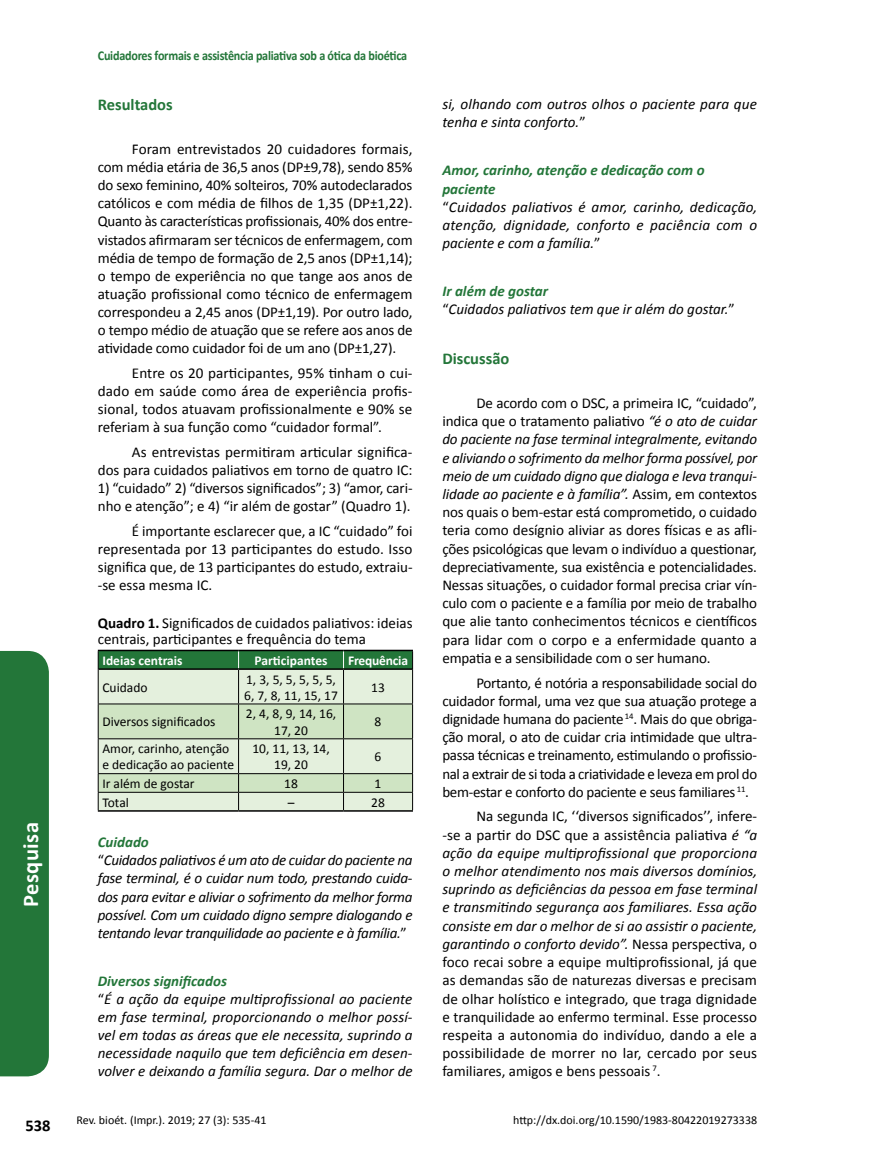
<style>
.page{position:relative;width:872px;height:1170px;background:#fff}
.page>*{position:absolute;margin:0;border:0;box-sizing:border-box;transform-origin:0 0}
.t1{font:700 22.5px "Calibri";letter-spacing:.02em;color:#fff}
.t2{font:700 16.5px "Calibri";color:#237639}
.t3{font:700 16.5px "Calibri";color:#000}
.t4{font:15px/18.1px "Calibri";color:#000;text-align:justify}
.t5{font:italic 15px/18.1px "Calibri";color:#000}
.t6{font:italic 15px/18.1px "Calibri";letter-spacing:-.02em;color:#000}
.t7{font:13.5px/16.2px "Calibri";color:#000}
.t8{font:700 13.5px "Calibri";letter-spacing:-.02em;color:#237639;scale:.9 1}
.t9{font:700 13.5px "Calibri";color:#fff}
.t10{font:12px "Calibri";color:#000}
.s1{font-weight:700}
.s2{font-weight:700;color:#237639}
.s3{font-style:normal}
.s4{font-style:italic}
</style>
<div class="page">
<div style="left:99px;top:669px;width:313px;height:34px;background:#e4f0dd"></div>
<hr style="left:238px;top:669px;width:1px;height:34px;background:#000">
<hr style="left:343px;top:669px;width:1px;height:34px;background:#000">
<hr style="left:98px;top:703px;width:140px;height:1px;background:#000">
<hr style="left:238px;top:703px;width:105px;height:1px;background:#000">
<hr style="left:343px;top:703px;width:70px;height:1px;background:#000">
<hr style="left:98px;top:810px;width:140px;height:1px;background:#000">
<hr style="left:238px;top:810px;width:105px;height:1px;background:#000">
<hr style="left:343px;top:810px;width:70px;height:1px;background:#000">
<svg style="left:98px;top:651px;width:315px;height:18px;background:#237439"></svg>
<hr style="left:98px;top:669px;width:1px;height:34px;background:#000">
<hr style="left:412px;top:669px;width:1px;height:34px;background:#000">
<svg style="left:98px;top:704px;width:315px;height:106px;background:#cfdfc6"></svg>
<hr style="left:98px;top:649px;width:140px;height:2px;background:#000">
<hr style="left:238px;top:649px;width:105px;height:2px;background:#000">
<hr style="left:343px;top:649px;width:70px;height:2px;background:#000">
<hr style="left:99px;top:668px;width:139px;height:1px;background:#000">
<hr style="left:238px;top:668px;width:105px;height:1px;background:#000">
<hr style="left:343px;top:668px;width:69px;height:1px;background:#000">
<div style="left:0;top:651px;width:49px;height:425px;background:#237639"></div>
<h1 class="t1" style="left:15px;top:907px;width:86px;rotate:-90deg">Pesquisa</h1>
<p class="t8" style="left:98px;top:46px;width:345px">Cuidadores formais e assistência paliativa sob a ótica da bioética</p>
<p class="t2" style="left:98px;top:93px;width:76px">Resultados</p>
<p class="t4" style="left:98px;top:140px;width:316px;text-indent:34px">Foram entrevistados 20 cuidadores formais, com média etária de 36,5 anos (DP±9,78), sendo 85% do sexo feminino, 40% solteiros, 70% autodeclarados católicos e com média de filhos de 1,35 (DP±1,22).<br>Quanto às características profissionais, 40% dos entre&shy;vistados afirmaram ser técnicos de enfermagem, com média de tempo de formação de 2,5 anos (DP±1,14); o tempo de experiência no que tange aos anos de atuação profissional como técnico de enfermagem correspondeu a 2,45 anos (DP±1,19). Por outro lado, o tempo médio de atuação que se refere aos anos de atividade como cuidador foi de um ano (DP±1,27).</p>
<p class="t4" style="left:98px;top:364px;width:316px;text-indent:34px">Entre os 20 participantes, 95% tinham o cui&shy;dado em saúde como área de experiência profis&shy;sional, todos atuavam profissionalmente e 90% se referiam à sua função como “cuidador formal”.</p>
<p class="t4" style="left:98px;top:442px;width:316px;text-align:right">As entrevistas permitiram articular significa-<br>dos para cuidados paliativos em torno de quatro IC:</p>
<p class="t4" style="left:98px;top:479px;width:316px">1) “cuidado” 2) “diversos significados”; 3) “amor, cari&shy;nho e atenção”; e 4) “ir além de gostar” (Quadro 1).</p>
<p class="t4" style="left:98px;top:521px;width:316px;text-indent:34px">É importante esclarecer que, a IC “cuidado” foi representada por 13 participantes do estudo. Isso significa que, de 13 participantes do estudo, extraiu--se essa mesma IC.</p>
<p class="t4" style="left:98px;top:616px;width:316px;line-height:15.1px"><span class="s1">Quadro 1.</span> Significados de cuidados paliativos: ideias centrais, participantes e frequência do tema</p>
<p class="t9" style="left:102px;top:650px;width:82px">Ideias centrais</p>
<p class="t9" style="left:254px;top:650px;width:74px">Participantes</p>
<p class="t9" style="left:348px;top:650px;width:62px">Frequência</p>
<p class="t7" style="left:102px;top:679px;width:47px">Cuidado</p>
<p class="t7" style="left:244px;top:671px;width:95px">1, 3, 5, 5, 5, 5, 5,<br>6, 7, 8, 11, 15, 17</p>
<p class="t7" style="left:371px;top:679px;width:15px">13</p>
<p class="t7" style="left:102px;top:713px;width:114px">Diversos significados</p>
<p class="t7" style="left:246px;top:705px;width:92px;text-align:center">2, 4, 8, 9, 14, 16,<br>17, 20</p>
<p class="t7" style="left:375px;top:713px;width:8px">8</p>
<p class="t7" style="left:102px;top:740px;width:133px">Amor, carinho, atenção e dedicação ao paciente</p>
<p class="t7" style="left:252px;top:740px;width:79px;text-align:center">10, 11, 13, 14,<br>19, 20</p>
<p class="t7" style="left:375px;top:748px;width:8px">6</p>
<p class="t7" style="left:102px;top:775px;width:94px">Ir além de gostar</p>
<p class="t7" style="left:284px;top:775px;width:15px">18</p>
<p class="t7" style="left:375px;top:775px;width:8px">1</p>
<p class="t7" style="left:102px;top:794px;width:28px">Total</p>
<p class="t7" style="left:288px;top:794px;width:8px">–</p>
<p class="t7" style="left:371px;top:794px;width:15px">28</p>
<p class="t6" style="left:98px;top:832px;width:316px"><span class="s2">Cuidado<br></span><span class="s3">“</span>Cuidados paliativos é um ato de cuidar do paciente na fase terminal, é o cuidar num todo, prestando cuida&shy;dos para evitar e aliviar o sofrimento da melhor forma possível. Com um cuidado digno sempre dialogando e tentando levar tranquilidade ao paciente e à família.<span class="s3">”</span></p>
<p class="t5" style="left:98px;top:970px;width:316px"><span class="s2">Diversos significados<br></span><span class="s3">“</span>É a ação da equipe multiprofissional ao paciente em fase terminal, proporcionando o melhor possí&shy;vel em todas as áreas que ele necessita, suprindo a necessidade naquilo que tem deficiência em desen&shy;volver e deixando a família segura. Dar o melhor de</p>
<p class="t3" style="left:26px;top:1113px;width:27px">538</p>
<p class="t10" style="left:77px;top:1112px;width:191px">Rev. bioét. (Impr.). 2019; 27 (3): 535-41</p>
<p class="t5" style="left:442px;top:94px;width:316px">si, olhando com outros olhos o paciente para que tenha e sinta conforto.<span class="s3">”</span></p>
<p class="t5" style="left:442px;top:161px;width:316px"><span class="s2">Amor, carinho, atenção e dedicação com o paciente<br></span><span class="s3">“</span>Cuidados paliativos é amor, carinho, dedicação, atenção, dignidade, conforto e paciência com o paciente e com a família.<span class="s3">”</span></p>
<p class="t5" style="left:442px;top:281px;width:294px"><span class="s2">Ir além de gostar<br></span><span class="s3">“</span>Cuidados paliativos tem que ir além do gostar.<span class="s3">”</span></p>
<p class="t2" style="left:442px;top:347px;width:68px">Discussão</p>
<p class="t4" style="left:442px;top:394px;width:316px;text-indent:34px">De acordo com o DSC, a primeira IC, “cuidado”, indica que o tratamento paliativo <span class="s4">“é o ato de cuidar do paciente na fase terminal integralmente, evitando e aliviando o sofrimento da melhor forma possível, por meio de um cuidado digno que dialoga e leva tranqui&shy;lidade ao paciente e à família”.</span> Assim, em contextos nos quais o bem-estar está comprometido, o cuidado teria como desígnio aliviar as dores físicas e as afli&shy;ções psicológicas que levam o indivíduo a questionar, depreciativamente, sua existência e potencialidades.<br>Nessas situações, o cuidador formal precisa criar vín&shy;culo com o paciente e a família por meio de trabalho que alie tanto conhecimentos técnicos e científicos para lidar com o corpo e a enfermidade quanto a empatia e a sensibilidade com o ser humano.</p>
<p class="t4" style="left:442px;top:673px;width:316px;text-indent:34px">Portanto, é notória a responsabilidade social do cuidador formal, uma vez que sua atuação protege a dignidade humana do paciente <sup>14</sup>. Mais do que obriga&shy;ção moral, o ato de cuidar cria intimidade que ultra&shy;passa técnicas e treinamento, estimulando o profissio&shy;nal a extrair de si toda a criatividade e leveza em prol do bem-estar e conforto do paciente e seus familiares <sup>11</sup>.</p>
<p class="t4" style="left:442px;top:807px;width:316px;text-indent:34px">Na segunda IC, ‘‘diversos significados’’, infere--se a partir do DSC que a assistência paliativa <span class="s4">é “a ação da equipe multiprofissional que proporciona o melhor atendimento nos mais diversos domínios, suprindo as deficiências da pessoa em fase terminal e transmitindo segurança aos familiares. Essa ação consiste em dar o melhor de si ao assistir o paciente, garantindo o conforto devido”.</span> Nessa perspectiva, o foco recai sobre a equipe multiprofissional, já que as demandas são de naturezas diversas e precisam de olhar holístico e integrado, que traga dignidade e tranquilidade ao enfermo terminal. Esse processo respeita a autonomia do indivíduo, dando a ele a possibilidade de morrer no lar, cercado por seus familiares, amigos e bens pessoais <sup>7</sup>.</p>
<p class="t10" style="left:513px;top:1112px;width:245px">http://dx.doi.org/10.1590/1983-80422019273338</p>
</div>
